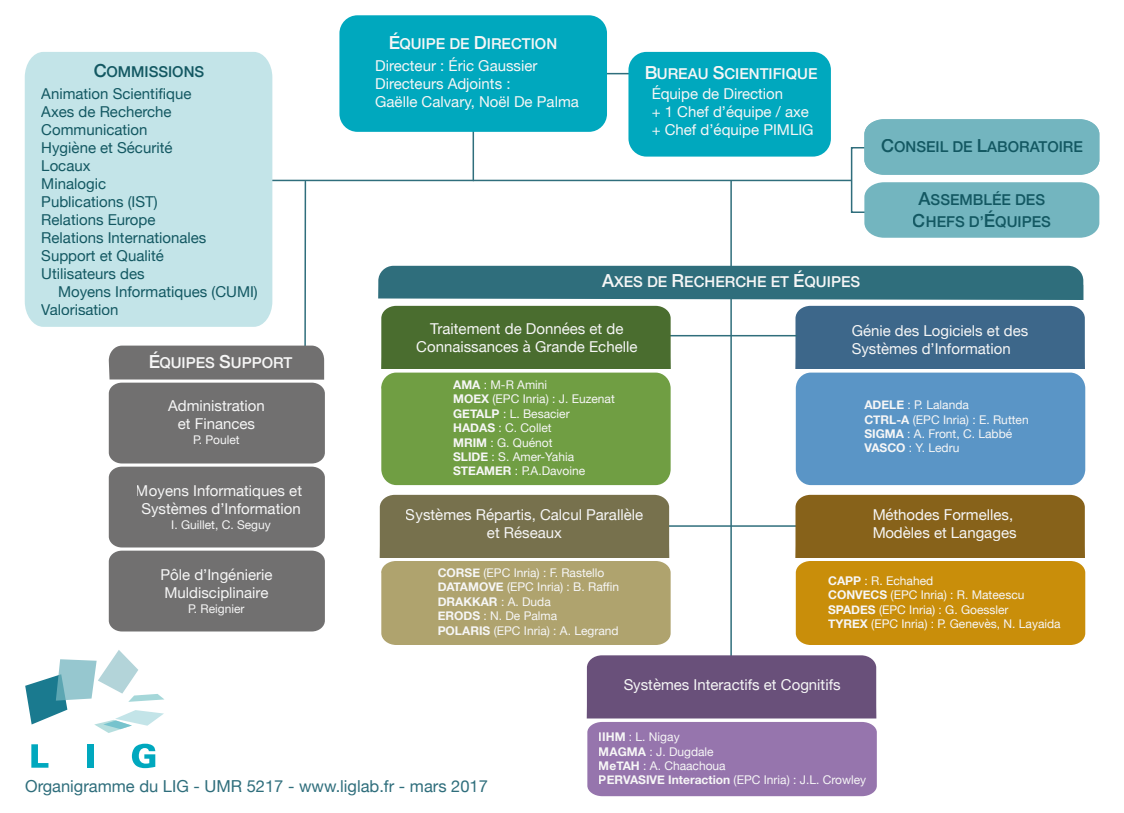
<style>
.page{position:relative;width:1124px;height:813px;background:#fff}
.page>*{position:absolute;margin:0;border:0;box-sizing:border-box;transform-origin:0 0}
.t1{font:16.5px "Helvetica Neue";color:#2f6e7c}
.t2{font:15px/18px "Helvetica Neue";color:#f6f6f6}
.t3{font:15px/18px "Helvetica Neue";color:#135862}
.t4{font:500 15px/21.6px "Helvetica Neue";color:#135862;text-align:center}
.t5{font:500 15px "Helvetica Neue";color:#f6f6f6}
.t6{font:12px/14.4px "Helvetica Neue";color:#f6f6f6}
.s1{font-size:18px}
.s2{font-weight:500;font-size:18px}
.s3{font-weight:500}
.s4{font-weight:700}
</style>
<div class="page">
<hr style="left:730px;top:180px;width:2px;height:524px;background:#2f6e7c">
<hr style="left:643px;top:525px;width:177px;height:2px;background:#2f6e7c">
<div style="left:795px;top:306px;width:289px;height:63px;background:#3d678a"></div>
<hr style="left:192px;top:180px;width:659px;height:1px;background:#2f6e7c">
<hr style="left:472px;top:111px;width:2px;height:70px;background:#2f6e7c">
<hr style="left:304px;top:181px;width:2px;height:182px;background:#2f6e7c">
<hr style="left:603px;top:73px;width:102px;height:1px;background:#2f6e7c">
<hr style="left:670px;top:335px;width:126px;height:1px;background:#2f6e7c">
<svg style="left:850px;top:119px;width:249px;height:119px;background:#84bec6"></svg>
<div style="left:109px;top:346px;width:216px;height:286px;background:#717070"></div>
<div style="left:381px;top:306px;width:290px;height:63px;background:#4a6d2f"></div>
<div style="left:381px;top:373px;width:289px;height:112px;background:#709e43;border-radius:15px"></div>
<div style="left:795px;top:373px;width:290px;height:112px;background:#5a95c6;border-radius:15px"></div>
<svg style="left:380px;top:495px;width:290px;height:150px;background:#9b9266"></svg>
<svg style="left:795px;top:495px;width:290px;height:150px;background:#b0811b"></svg>
<svg style="left:586px;top:655px;width:290px;height:141px;background:#886d9b"></svg>
<div style="left:378px;top:266px;width:705px;height:34px;background:#2f6e7c"></div>
<div style="left:339px;top:15px;width:268px;height:117px;background:#00a8be;border-radius:18px"></div>
<div style="left:628px;top:52px;width:203px;height:105px;background:#00a8be;border-radius:18px"></div>
<div style="left:25px;top:52px;width:247px;height:275px;background:#c3e4e8"></div>
<svg style="left:31px;top:744px;width:17px;height:24px"></svg>
<div style="left:87px;top:744px;width:6px;height:24px;background:#00a8be"></div>
<svg style="left:132px;top:744px;width:23px;height:24px"></svg>
<svg style="left:25px;top:650px;width:139px;height:83px"></svg>
<p class="t4" style="left:93px;top:60px;width:112px"><span class="s1">C</span>OMMISSIONS</p>
<p class="t3" style="left:41px;top:85px;width:166px">Animation Scientifique<br>Axes de Recherche<br>Communication<br>Hygiène et Sécurité<br>Locaux<br>Minalogic<br>Publications (IST)<br>Relations Europe<br>Relations Internationales<br>Support et Qualité<br>Utilisateurs des</p>
<p class="t3" style="left:41px;top:283px;width:218px;text-indent:17px">Moyens Informatiques (CUMI)<br>Valorisation</p>
<p class="t5" style="left:148px;top:351px;width:146px"><span class="s1">É</span>QUIPES <span class="s1">S</span>UPPORT</p>
<p class="t2" style="left:168px;top:398px;width:98px;text-align:center">Administration et Finances</p>
<p class="t6" style="left:193px;top:433px;width:48px">P. Poulet</p>
<p class="t2" style="left:136px;top:482px;width:168px;text-align:center">Moyens Informatiques et<br>Systèmes d’Information</p>
<p class="t6" style="left:171px;top:518px;width:101px">I. Guillet, C. Seguy</p>
<p class="t2" style="left:160px;top:567px;width:113px">Pôle d’Ingénierie<br>Muldisciplinaire</p>
<p class="t6" style="left:188px;top:602px;width:58px">P. Reignier</p>
<p class="t2" style="left:375px;top:34px;width:183px;line-height:21.5px;text-indent:13px"><span class="s2">É</span><span class="s3">QUIPE DE</span> <span class="s2">D</span><span class="s3">IRECTION<br></span>Directeur : Éric Gaussier</p>
<p class="t2" style="left:375px;top:75px;width:205px">Directeurs Adjoints :<br>Gaëlle Calvary, Noël De Palma</p>
<p class="t2" style="left:651px;top:65px;width:167px;line-height:19.5px;text-indent:-7px"><span class="s2">B</span><span class="s3">UREAU</span> <span class="s2">S</span><span class="s3">CIENTIFIQUE<br></span>Équipe de Direction</p>
<p class="t2" style="left:651px;top:103px;width:164px">+ 1 Chef d’équipe / axe + Chef d’équipe PIMLIG</p>
<p class="t5" style="left:602px;top:269px;width:260px"><span class="s1">A</span>XES DE <span class="s1">R</span>ECHERCHE ET <span class="s1">É</span>QUIPES</p>
<p class="t4" style="left:881px;top:135px;width:203px"><span class="s1">C</span>ONSEIL DE <span class="s1">L</span>ABORATOIRE</p>
<p class="t4" style="left:912px;top:188px;width:139px"><span class="s1">A</span>SSEMBLÉE DES<br><span class="s1">C</span>HEFS D’<span class="s1">É</span>QUIPES</p>
<p class="t2" style="left:416px;top:321px;width:223px;text-align:center">Traitement de Données et de<br>Connaissances à Grande Echelle</p>
<p class="t6" style="left:453px;top:378px;width:163px"><span class="s4">AMA</span> : M-R Amini<br><span class="s4">MOEX</span> (EPC Inria) : J. Euzenat<br><span class="s4">GETALP</span> : L. Besacier<br><span class="s4">HADAS</span> : C. Collet<br><span class="s4">MRIM</span> : G. Quénot<br><span class="s4">SLIDE</span> : S. Amer-Yahia<br><span class="s4">STEAMER</span> : P.A.Davoine</p>
<p class="t2" style="left:406px;top:507px;width:239px;text-align:center">Systèmes Répartis, Calcul Parallèle et Réseaux</p>
<p class="t6" style="left:437px;top:566px;width:183px"><span class="s4">CORSE</span> (EPC Inria) : F. Rastello<br><span class="s4">DATAMOVE</span> (EPC Inria) : B. Raffin<br><span class="s4">DRAKKAR</span> : A. Duda<br><span class="s4">ERODS</span> : N. De Palma<br><span class="s4">POLARIS</span> (EPC Inria) : A. Legrand</p>
<p class="t2" style="left:851px;top:322px;width:178px">Génie des Logiciels et des<br>Systèmes d’Information</p>
<p class="t6" style="left:864px;top:398px;width:166px"><span class="s4">ADELE</span> : P. Lalanda<br><span class="s4">CTRL-A</span> (EPC Inria) : E. Rutten<br><span class="s4">SIGMA</span> : A. Front, C. Labbé<br><span class="s4">VASCO</span> : Y. Ledru</p>
<p class="t2" style="left:872px;top:507px;width:146px">Méthodes Formelles,<br>Modèles et Langages</p>
<p class="t6" style="left:828px;top:574px;width:234px"><span class="s4">CAPP</span> : R. Echahed<br><span class="s4">CONVECS</span> (EPC Inria) : R. Mateescu<br><span class="s4">SPADES</span> (EPC Inria) : G. Goessler<br><span class="s4">TYREX</span> (EPC Inria) : P. Genevès, N. Layaida</p>
<h1 class="t1" style="left:25px;top:774px;width:464px">Organigramme du LIG - UMR 5217 - www.liglab.fr - mars 2017</h1>
<p class="t2" style="left:623px;top:676px;width:218px">Systèmes Interactifs et Cognitifs</p>
<p class="t6" style="left:598px;top:731px;width:269px"><span class="s4">IIHM</span> : L. Nigay<br><span class="s4">MAGMA</span> : J. Dugdale<br><span class="s4">MeTAH</span> : A. Chaachoua<br><span class="s4">PERVASIVE Interaction</span> (EPC Inria) : J.L. Crowley</p>
</div>
